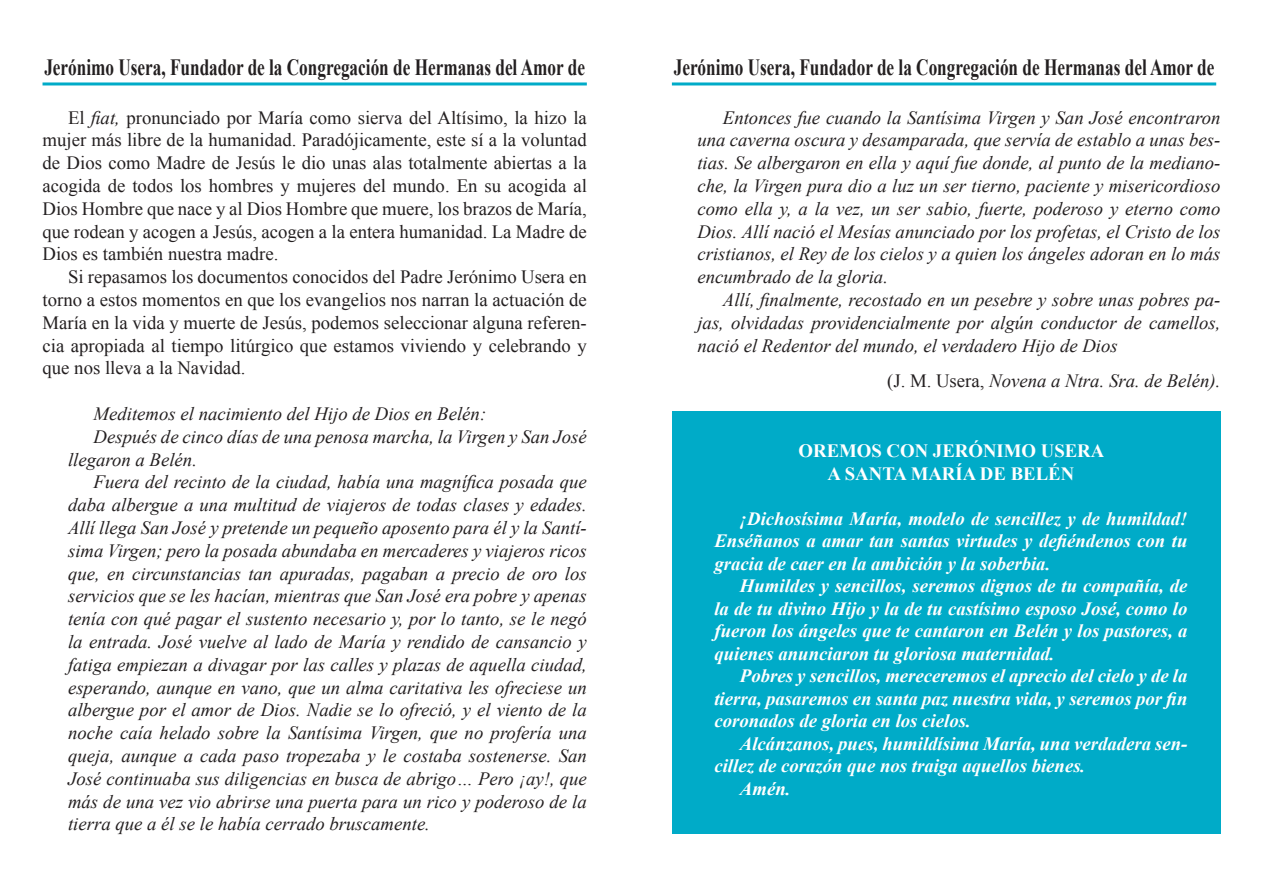
<style>
.page{position:relative;width:1263px;height:893px;background:#fff}
.page>*{position:absolute;margin:0;border:0;box-sizing:border-box;transform-origin:0 0}
.t1{font:700 23.25px "Times New Roman";color:#231f20;scale:.74 1}
.t2{font:italic 18.75px/22.8px "Times New Roman";color:#231f20;text-align:justify}
.t3{font:18.75px/22.8px "Times New Roman";color:#231f20;text-align:justify}
.t4{font:italic 700 18.75px/22.5px "Times New Roman";color:#fff;text-align:justify}
.t5{font:700 18.75px "Times New Roman";color:#fff}
.s1{font-style:italic}
.s2{font-style:normal}
</style>
<div class="page">
<hr style="left:43px;top:82px;width:544px;height:3px;background:#00abc8">
<hr style="left:672px;top:82px;width:544px;height:3px;background:#00abc8">
<div style="left:672px;top:411px;width:548px;height:422px;background:#00abc8"></div>
<p class="t1" style="left:44px;top:51px;width:732px">Jerónimo Usera, Fundador de la Congregación de Hermanas del Amor de</p>
<p class="t1" style="left:674px;top:51px;width:732px">Jerónimo Usera, Fundador de la Congregación de Hermanas del Amor de</p>
<p class="t3" style="left:43px;top:106px;width:546px;text-indent:26px">El <span class="s1">fiat,</span> pronunciado por María como sierva del Altísimo, la hizo la mujer más libre de la humanidad. Paradójicamente, este sí a la voluntad de Dios como Madre de Jesús le dio unas alas totalmente abiertas a la acogida de todos los hombres y mujeres del mundo. En su acogida al Dios Hombre que nace y al Dios Hombre que muere, los brazos de María, que rodean y acogen a Jesús, acogen a la entera humanidad. La Madre de Dios es también nuestra madre.</p>
<p class="t3" style="left:43px;top:265px;width:546px;text-indent:26px">Si repasamos los documentos conocidos del Padre Jerónimo Usera en torno a estos momentos en que los evangelios nos narran la actuación de María en la vida y muerte de Jesús, podemos seleccionar alguna referen&shy;cia apropiada al tiempo litúrgico que estamos viviendo y celebrando y que nos lleva a la Navidad.</p>
<p class="t2" style="left:94px;top:402px;width:394px">Meditemos el nacimiento del Hijo de Dios en Belén:</p>
<p class="t2" style="left:68px;top:425px;width:520px;text-indent:26px">Después de cinco días de una penosa marcha, la Virgen y San José llegaron a Belén.</p>
<p class="t2" style="left:68px;top:470px;width:520px;text-indent:26px">Fuera del recinto de la ciudad, había una magnífica posada que daba albergue a una multitud de viajeros de todas clases y edades.<br>Allí llega San José y pretende un pequeño aposento para él y la Santí&shy;sima Virgen; pero la posada abundaba en mercaderes y viajeros ricos que, en circunstancias tan apuradas, pagaban a precio de oro los servicios que se les hacían, mientras que San José era pobre y apenas tenía con qué pagar el sustento necesario y, por lo tanto, se le negó la entrada. José vuelve al lado de María y rendido de cansancio y fatiga empiezan a divagar por las calles y plazas de aquella ciudad, esperando, aunque en vano, que un alma caritativa les ofreciese un albergue por el amor de Dios. Nadie se lo ofreció, y el viento de la noche caía helado sobre la Santísima Virgen, que no profería una queja, aunque a cada paso tropezaba y le costaba sostenerse. San José continuaba sus diligencias en busca de abrigo… Pero ¡ay!, que más de una vez vio abrirse una puerta para un rico y poderoso de la tierra que a él se le había cerrado bruscamente.</p>
<p class="t2" style="left:697px;top:105px;width:525px;text-indent:26px">Entonces fue cuando la Santísima Virgen y San José encontraron una caverna oscura y desamparada, que servía de establo a unas bes&shy;tias. Se albergaron en ella y aquí fue donde, al punto de la mediano&shy;che, la Virgen pura dio a luz un ser tierno, paciente y misericordioso como ella y, a la vez, un ser sabio, fuerte, poderoso y eterno como Dios. Allí nació el Mesías anunciado por los profetas, el Cristo de los cristianos, el Rey de los cielos y a quien los ángeles adoran en lo más encumbrado de la gloria.</p>
<p class="t2" style="left:697px;top:288px;width:525px;text-indent:26px">Allí, finalmente, recostado en un pesebre y sobre unas pobres pa&shy;jas, olvidadas providencialmente por algún conductor de camellos, nació el Redentor del mundo, el verdadero Hijo de Dios</p>
<p class="t2" style="left:887px;top:369px;width:335px"><span class="s2">(J. M. Usera,</span> Novena a Ntra. Sra. de Belén).</p>
<p class="t5" style="left:798px;top:438px;width:307px">OREMOS CON JERÓNIMO USERA</p>
<p class="t5" style="left:828px;top:460px;width:248px">A SANTA MARÍA DE BELÉN</p>
<p class="t4" style="left:714px;top:506px;width:475px;text-indent:26px">¡Dichosísima María, modelo de sencillez y de humildad!<br>Enséñanos a amar tan santas virtudes y defiéndenos con tu gracia de caer en la ambición y la soberbia.</p>
<p class="t4" style="left:714px;top:574px;width:475px;text-indent:26px">Humildes y sencillos, seremos dignos de tu compañía, de la de tu divino Hijo y la de tu castísimo esposo José, como lo fueron los ángeles que te cantaron en Belén y los pastores, a quienes anunciaron tu gloriosa maternidad.</p>
<p class="t4" style="left:714px;top:664px;width:475px;text-indent:26px">Pobres y sencillos, mereceremos el aprecio del cielo y de la tierra, pasaremos en santa paz nuestra vida, y seremos por fin coronados de gloria en los cielos.</p>
<p class="t4" style="left:714px;top:731px;width:475px;text-indent:26px">Alcánzanos, pues, humildísima María, una verdadera sen&shy;cillez de corazón que nos traiga aquellos bienes.</p>
<p class="t4" style="left:740px;top:776px;width:52px">Amén.</p>
</div>
